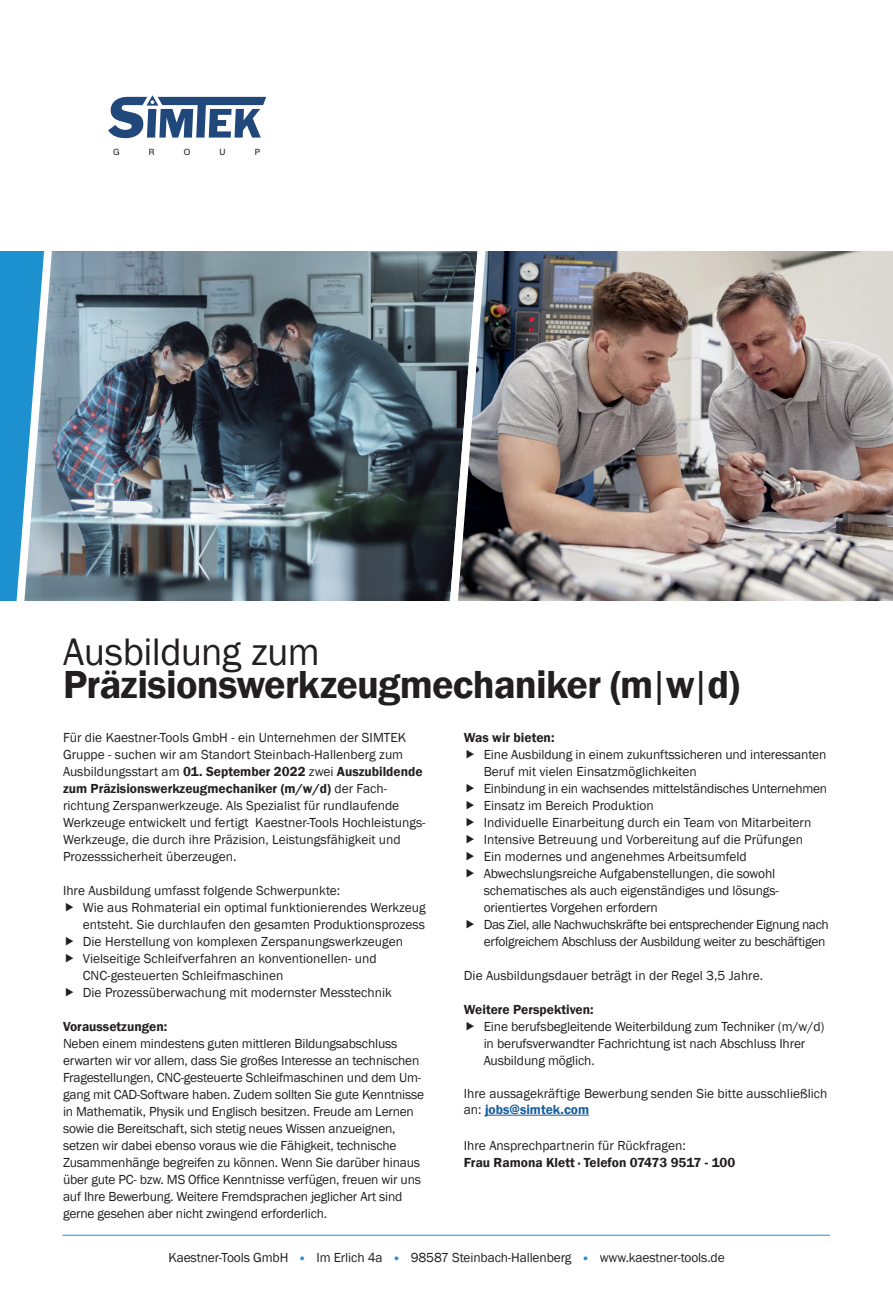
<style>
.page{position:relative;width:893px;height:1310px;background:#fff}
.page>*{position:absolute;margin:0;border:0;box-sizing:border-box;transform-origin:0 0}
.t1{font:600 40.25px "Franklin Gothic";letter-spacing:-.02em;color:#231f20}
.t2{font:39.38px "Franklin Gothic";letter-spacing:-.015em;color:#231f20}
.Grund{font:13.47px/17px "Franklin Gothic";letter-spacing:-.01em;color:#231f20}
.Grund-2{font:13.47px/17px "Franklin Gothic";letter-spacing:-.03em;color:#231f20}
.Grund-3{font:600 13.47px/17px "Franklin Gothic";color:#231f20}
.Absatzformat_1{font:13.47px "Franklin Gothic";letter-spacing:-.01em;color:#231f20}
.Headline{font:13.47px "Franklin Gothic";color:#231f20}
.Headline-2{font:600 13.47px "Franklin Gothic";color:#231f20}
.t3{font:8.58px "Swiss 721 BT";color:#231f20}
.s1{font-weight:400}
.s2{font-weight:600}
.s3{font-weight:600;color:#175d9e}
.s4{color:#1d90d0}
</style>
<div class="page">
<img style="left:491px;top:251px;width:402px;height:350px">
<img style="left:57px;top:251px;width:434px;height:350px">
<svg style="left:0;top:251px;width:57px;height:350px;background:#60a4cb"></svg>
<svg style="left:108px;top:95px;width:158px;height:43px"></svg>
<hr style="left:485px;top:1115px;width:104px;height:1px;background:#175d9e">
<hr style="left:62px;top:1234px;width:768px;height:1px;background:#1d90d0">
<p class="t3" style="left:113px;top:147px;width:8px">G</p>
<p class="t3" style="left:149px;top:147px;width:7px">R</p>
<p class="t3" style="left:184px;top:147px;width:8px">O</p>
<p class="t3" style="left:219px;top:147px;width:8px">U</p>
<p class="t3" style="left:255px;top:147px;width:7px">P</p>
<p class="t2" style="left:63px;top:627px;width:258px">Ausbildung zum</p>
<p class="t1" style="left:63px;top:659px;width:678px">Präzisionswerkzeugmechaniker (m<span class="s1">|</span>w<span class="s1">|</span>d)</p>
<p class="Grund" style="left:63px;top:729px;width:364px">Für die Kaestner-Tools GmbH - ein Unternehmen der SIMTEK Gruppe - suchen wir am Standort Steinbach-Hallenberg zum Ausbildungsstart am <span class="s2">01. September 2022</span> zwei <span class="s2">Auszubildende zum Präzisionswerkzeugmechaniker (m/w/d)</span> der Fach&shy;richtung Zerspanwerkzeuge. Als Spezialist für rundlaufende Werkzeuge entwickelt und fertigt Kaestner-Tools Hochleistungs-Werkzeuge, die durch ihre Präzision, Leistungsfähigkeit und Prozesssicherheit überzeugen.</p>
<p class="Headline" style="left:63px;top:882px;width:279px">Ihre Ausbildung umfasst folgende Schwerpunkte:</p>
<p class="Grund" style="left:83px;top:899px;width:344px">Wie aus Rohmaterial ein optimal funktionierendes Werkzeug entsteht. Sie durchlaufen den gesamten Produktionsprozess</p>
<p class="Grund" style="left:83px;top:933px;width:322px">Die Herstellung von komplexen Zerspanungswerkzeugen</p>
<p class="Grund" style="left:83px;top:950px;width:295px">Vielseitige Schleifverfahren an konventionellen- und<br>CNC-gesteuerten Schleifmaschinen</p>
<p class="Grund" style="left:83px;top:984px;width:311px">Die Prozessüberwachung mit modernster Messtechnik</p>
<p class="Headline-2" style="left:63px;top:1018px;width:106px">Voraussetzungen:</p>
<p class="Grund" style="left:63px;top:1035px;width:363px">Neben einem mindestens guten mittleren Bildungsabschluss erwarten wir vor allem, dass Sie großes Interesse an technischen Fragestellungen, CNC-gesteuerte Schleifmaschinen und dem Um&shy;gang mit CAD-Software haben. Zudem sollten Sie gute Kenntnisse in Mathematik, Physik und Englisch besitzen. Freude am Lernen sowie die Bereitschaft, sich stetig neues Wissen anzueignen, setzen wir dabei ebenso voraus wie die Fähigkeit, technische Zusammenhänge begreifen zu können. Wenn Sie darüber hinaus über gute PC- bzw. MS Office Kenntnisse verfügen, freuen wir uns auf Ihre Bewerbung. Weitere Fremdsprachen jeglicher Art sind gerne gesehen aber nicht zwingend erforderlich.</p>
<p class="Grund-3" style="left:464px;top:729px;width:92px">Was wir bieten:</p>
<p class="Grund" style="left:484px;top:746px;width:344px">Eine Ausbildung in einem zukunftssicheren und interessanten<br>Beruf mit vielen Einsatzmöglichkeiten</p>
<p class="Grund" style="left:484px;top:780px;width:345px">Einbindung in ein wachsendes mittelständisches Unternehmen</p>
<p class="Grund" style="left:484px;top:797px;width:172px">Einsatz im Bereich Produktion</p>
<p class="Grund" style="left:484px;top:814px;width:329px">Individuelle Einarbeitung durch ein Team von Mitarbeitern</p>
<p class="Grund" style="left:484px;top:831px;width:321px">Intensive Betreuung und Vorbereitung auf die Prüfungen</p>
<p class="Grund" style="left:484px;top:848px;width:265px">Ein modernes und angenehmes Arbeitsumfeld</p>
<p class="Grund" style="left:484px;top:865px;width:297px">Abwechslungsreiche Aufgabenstellungen, die sowohl schematisches als auch eigenständiges und lösungs&shy;orientiertes Vorgehen erfordern</p>
<p class="Grund-2" style="left:484px;top:916px;width:347px">Das Ziel, alle Nachwuchskräfte bei entsprechender Eignung nach erfolgreichem Abschluss der Ausbildung weiter zu beschäftigen</p>
<p class="Grund" style="left:464px;top:967px;width:301px">Die Ausbildungsdauer beträgt in der Regel 3,5 Jahre.</p>
<p class="Headline-2" style="left:464px;top:1001px;width:131px">Weitere Perspektiven:</p>
<p class="Grund" style="left:484px;top:1018px;width:342px">Eine berufsbegleitende Weiterbildung zum Techniker (m/w/d) in berufsverwandter Fachrichtung ist nach Abschluss Ihrer<br>Ausbildung möglich.</p>
<p class="Grund" style="left:464px;top:1085px;width:365px;line-height:16.1px">Ihre aussagekräftige Bewerbung senden Sie bitte ausschließlich an: <span class="s3">jobs@simtek.com</span></p>
<p class="Grund-3" style="left:464px;top:1137px;width:273px"><span class="s1">Ihre Ansprechpartnerin für Rückfragen:<br></span>Frau Ramona Klett ∙ Telefon 07473 9517 - 100</p>
<p class="Absatzformat_1" style="left:168px;top:1249px;width:558px">Kaestner-Tools GmbH <span class="s4">•</span> Im Erlich 4a <span class="s4">•</span> 98587 Steinbach-Hallenberg <span class="s4">•</span> www.kaestner-tools.de</p>
</div>
